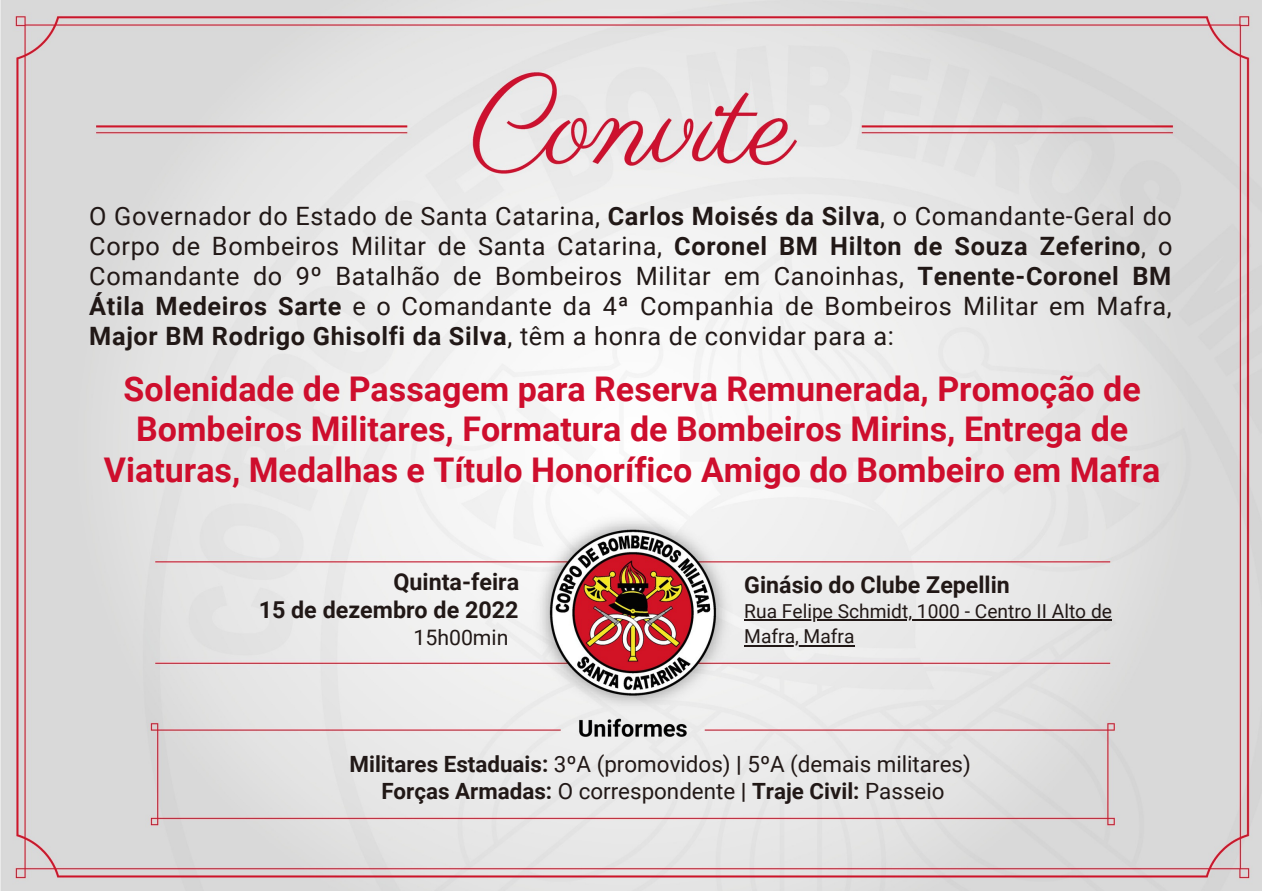
<style>
.page{position:relative;width:1262px;height:891px;background:#fff}
.page>*{position:absolute;margin:0;border:0;box-sizing:border-box;transform-origin:0 0}
.t1{font:700 34px/40.6px "Roboto";color:#ce0e2d;text-align:center}
.t2{font:25.2px/30px "Roboto";letter-spacing:.025em;color:#211816;text-align:justify}
.t3{font:700 23.2px/28.6px "Roboto";color:#211816;text-align:right}
.t4{font:22.4px/27px "Roboto";color:#211816;text-align:center}
.t5{font:21.2px "Roboto";color:#211816}
.t6{font:19.2px/25.6px "Roboto";color:#211816}
.s1{font-weight:700}
</style>
<div class="page">
<img style="left:0;top:0;width:1262px;height:891px">
<hr style="left:744px;top:619px;width:368px;height:2px;background:#211816">
<hr style="left:744px;top:645px;width:110px;height:1px;background:#211816">
<p class="t2" style="left:89px;top:202px;width:1084px">O Governador do Estado de Santa Catarina, <span class="s1">Carlos Moisés da Silva</span>, o Comandante-Geral do Corpo de Bombeiros Militar de Santa Catarina, <span class="s1">Coronel BM Hilton de Souza Zeferino</span>, o Comandante do 9º Batalhão de Bombeiros Militar em Canoinhas, <span class="s1">Tenente-Coronel BM Átila Medeiros Sarte</span> e o Comandante da 4ª Companhia de Bombeiros Militar em Mafra, <span class="s1">Major BM Rodrigo Ghisolfi da Silva</span>, têm a honra de convidar para a:</p>
<h1 class="t1" style="left:104px;top:369px;width:1058px">Solenidade de Passagem para Reserva Remunerada, Promoção de<br>Bombeiros Militares, Formatura de Bombeiros Mirins, Entrega de<br>Viaturas, Medalhas e Título Honorífico Amigo do Bombeiro em Mafra</h1>
<p class="t3" style="left:259px;top:567px;width:262px">Quinta-feira<br>15 de dezembro de 2022</p>
<p class="t3" style="left:744px;top:571px;width:267px">Ginásio do Clube Zepellin</p>
<p class="t5" style="left:413px;top:625px;width:96px">15h00min</p>
<p class="t6" style="left:744px;top:598px;width:369px">Rua Felipe Schmidt, 1000 - Centro II Alto de<br>Mafra, Mafra</p>
<p class="t4" style="left:349px;top:751px;width:623px"><span class="s1">Militares Estaduais:</span> 3ºA (promovidos) <span class="s1">|</span> 5ºA (demais militares)<br><span class="s1">Forças Armadas:</span> O correspondente <span class="s1">| Traje Civil:</span> Passeio</p>
</div>
